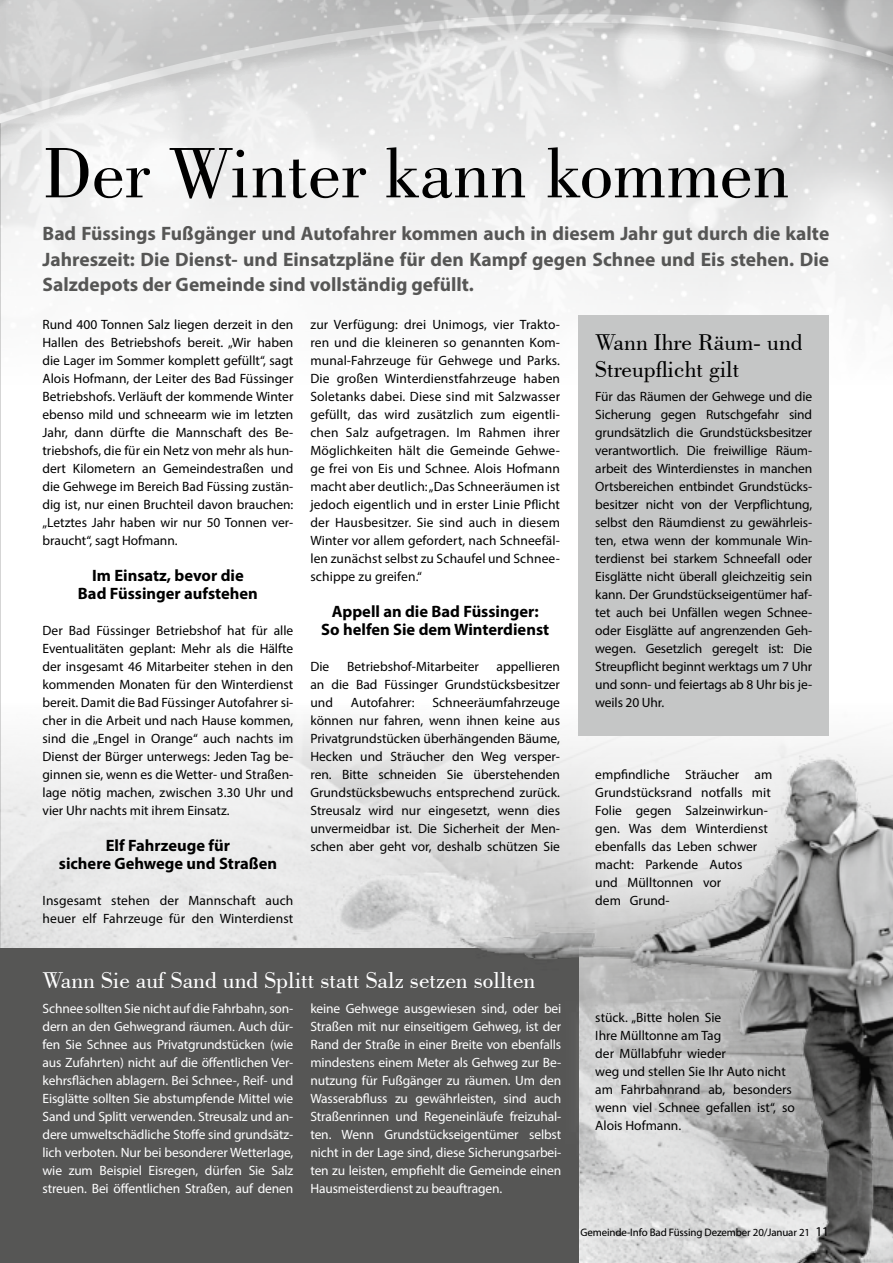
<style>
.page{position:relative;width:893px;height:1263px;background:#fff}
.page>*{position:absolute;margin:0;border:0;box-sizing:border-box;transform-origin:0 0}
.t1{font:75px "Bodoni BT";color:#000}
.t2{font:24px "Bodoni BT";color:#fff}
.t3{font:24px/27px "Bodoni BT";color:#000}
.t4{font:700 19.5px/25.5px "Myriad Pro";color:#565655;text-align:justify}
.t5{font:700 16.5px/18px "Myriad Pro";color:#000;text-align:center}
.t6{font:13.5px/18px "Myriad Pro";color:#000;text-align:justify}
.t7{font:13.5px/18px "Myriad Pro";letter-spacing:-.01em;color:#fff;text-align:justify}
.t8{font:10.8px "Myriad Pro";letter-spacing:-.01em;color:#000}
.s1{font-size:13.5px}
</style>
<div class="page">
<img style="left:0;top:0;width:893px;height:568px">
<div style="left:0;top:948px;width:578px;height:315px;background:#565655"></div>
<div style="left:578px;top:315px;width:251px;height:421px;background:#c5c6c6"></div>
<img style="left:321px;top:744px;width:572px;height:519px">
<div style="left:561px;top:736px;width:266px;height:429px;background:#fff;opacity:.75"></div>
<h1 class="t1" style="left:43px;top:127px;width:748px">Der Winter kann kommen</h1>
<h3 class="t4" style="left:43px;top:220px;width:788px">Bad Füssings Fußgänger und Autofahrer kommen auch in diesem Jahr gut durch die kalte Jahreszeit: Die Dienst- und Einsatzpläne für den Kampf gegen Schnee und Eis stehen. Die Salzdepots der Gemeinde sind vollständig gefüllt.</h3>
<p class="t6" style="left:43px;top:315px;width:252px">Rund 400 Tonnen Salz liegen derzeit in den Hallen des Betriebshofs bereit. „Wir haben die Lager im Sommer komplett gefü llt“, sagt Alois Hofmann, der Leiter des Bad Füssinger Betriebshofs. Verläuft der kommende Winter ebenso mild und schneearm wie im letzten Jahr, dann dürfte die Mannschaft des Be&shy;triebshofs, die für ein Netz von mehr als hun&shy;dert Kilometern an Gemeindestraßen und die Gehwege im Bereich Bad Füssing zustän&shy;dig ist, nur einen Bruchteil davon brauchen: „Letztes Jahr haben wir nur 50 Tonnen ver&shy;braucht“, sagt Hofmann.</p>
<p class="t5" style="left:78px;top:566px;width:181px">Im Einsatz, bevor die<br>Bad Füssinger aufstehen</p>
<p class="t6" style="left:43px;top:621px;width:252px">Der Bad Füssinger Betriebshof hat für alle Eventualitäten geplant: Mehr als die Hälfte der insgesamt 46 Mitarbeiter stehen in den kommenden Monaten für den Winterdienst bereit. Damit die Bad Füssinger Autofahrer si&shy;cher in die Arbeit und nach Hause kommen, sind die „Engel in Orange“ auch nachts im Dienst der Bürger unterwegs: Jeden Tag be&shy;ginnen sie, wenn es die Wetter- und Straßen&shy;lage nötig machen, zwischen 3.30 Uhr und vier Uhr nachts mit ihrem Einsatz.</p>
<p class="t5" style="left:59px;top:836px;width:220px">Elf Fahrzeuge für<br>sichere Gehwege und Straßen</p>
<p class="t6" style="left:43px;top:891px;width:252px">Insgesamt stehen der Mannschaft auch heuer elf Fahrzeuge für den Winterdienst</p>
<p class="t6" style="left:310px;top:315px;width:251px">zur Verfügung: drei Unimogs, vier Trakto&shy;ren und die kleineren so genannten Kom&shy;munal-Fahrzeuge für Gehwege und Parks.<br>Die großen Winterdienstfahrzeuge haben Soletanks dabei. Diese sind mit Salzwasser gefüllt, das wird zusätzlich zum eigentli&shy;chen Salz aufgetragen. Im Rahmen ihrer Möglichkeiten hält die Gemeinde Gehwe&shy;ge frei von Eis und Schnee. Alois Hofmann macht aber deutlich: „Das Schneeräumen ist jedoch eigentlich und in erster Linie Pflicht der Hausbesitzer. Sie sind auch in diesem Winter vor allem gefordert, nach Schneefäl&shy;len zunächst selbst zu Schaufel und Schnee&shy;schippe zu greifen.“</p>
<p class="t5" style="left:321px;top:602px;width:229px">Appell an die Bad Füssinger:<br>So helfen Sie dem Winterdienst</p>
<p class="t6" style="left:310px;top:657px;width:20px">Die</p>
<p class="t6" style="left:347px;top:657px;width:133px">Betriebshof-Mitarbeiter</p>
<p class="t6" style="left:310px;top:657px;width:251px;text-indent:186px">appellieren an die Bad Füssinger Grundstücksbesitzer und</p>
<p class="t6" style="left:310px;top:693px;width:251px;text-indent:122px">Schneeräumfahrzeuge können nur fahren, wenn ihnen keine aus Privatgrundstücken ü berhängenden Bäume, Hecken und Sträucher den Weg versper&shy;ren. Bitte schneiden Sie überstehenden Grundstücksbewuchs entsprechend zurück.<br>Streusalz wird nur eingesetzt, wenn dies unvermeidbar ist. Die Sicherheit der Men&shy;schen aber geht vor, deshalb schützen Sie</p>
<p class="t6" style="left:351px;top:693px;width:65px">Autofahrer:</p>
<h2 class="t2" style="left:43px;top:965px;width:494px">Wann Sie auf Sand und Splitt statt Salz setzen sollten</h2>
<p class="t7" style="left:43px;top:999px;width:252px">Schnee sollten Sie nicht auf die Fahrbahn, son&shy;dern an den Gehwegrand räumen. Auch dür&shy;fen Sie Schnee aus Privatgrundstücken (wie aus Zufahrten) nicht auf die öffentlichen Ver&shy;kehrsflächen ablagern. Bei Schnee-, Reif- und Eisglätte sollten Sie abstumpfende Mittel wie Sand und Splitt verwenden. Streusalz und an&shy;dere umweltschädliche Stoffe sind grundsätz&shy;lich verboten. Nur bei besonderer Wetterlage, wie zum Beispiel Eisregen, dürfen Sie Salz streuen. Bei öffentlichen Straßen, auf denen</p>
<p class="t7" style="left:310px;top:999px;width:252px">keine Gehwege ausgewiesen sind, oder bei Straßen mit nur einseitigem Gehweg, ist der Rand der Straße in einer Breite von ebenfalls mindestens einem Meter als Gehweg zur Be&shy;nutzung für Fußgänger zu räumen. Um den Wasserabfluss zu gewährleisten, sind auch Straßenrinnen und Regeneinläufe freizuhal&shy;ten. Wenn Grundstückseigentü mer selbst nicht in der Lage sind, diese Sicherungsarbei&shy;ten zu leisten, empfiehlt die Gemeinde einen Hausmeisterdienst zu beauftragen.</p>
<h2 class="t3" style="left:595px;top:328px;width:209px">Wann Ihre Räum- und<br>Streupflicht gilt</h2>
<p class="t6" style="left:595px;top:387px;width:218px">Für das Räumen der Gehwege und die Sicherung gegen Rutschgefahr sind grundsätzlich die Grundstücksbesitzer verantwortlich. Die freiwillige Rä um&shy;arbeit des Winterdienstes in manchen Ortsbereichen entbindet Grundstücks&shy;besitzer nicht von der Verpflichtung, selbst den Räumdienst zu gewährleis&shy;ten, etwa wenn der kommunale Win&shy;terdienst bei starkem Schneefall oder Eisglätte nicht überall gleichzeitig sein kann. Der Grundstückseigentü mer haf&shy;tet auch bei Unfällen wegen Schnee&shy;oder Eisglätte auf angrenzenden Geh&shy;wegen. Gesetzlich geregelt ist: Die Streupflicht beginnt werktags um 7 Uhr und sonn- und feiertags ab 8 Uhr bis je&shy;weils 20 Uhr.</p>
<p class="t6" style="left:595px;top:765px;width:178px;text-align:left">empfindliche Sträucher am<br>Grundstücksrand notfalls mit<br>Folie gegen Salzeinwirkun&shy;gen. Was dem Winterdienst ebenfalls das Leben schwer macht: Parkende Autos<br>und Mü lltonnen vor<br>dem Grund-</p>
<p class="t6" style="left:595px;top:1008px;width:201px;text-align:left">stück. „Bitte holen Sie<br>Ihre Mülltonne am Tag<br>der Müllabfuhr wieder<br>weg und stellen Sie Ihr Auto nicht am Fahrbahnrand ab, besonders wenn viel Schnee gefallen ist“, so<br>Alois Hofmann.</p>
<p class="t8" style="left:580px;top:1226px;width:250px">Gemeinde-Info Bad Füssing Dezember 20/Januar 21 <span class="s1">11</span></p>
</div>
